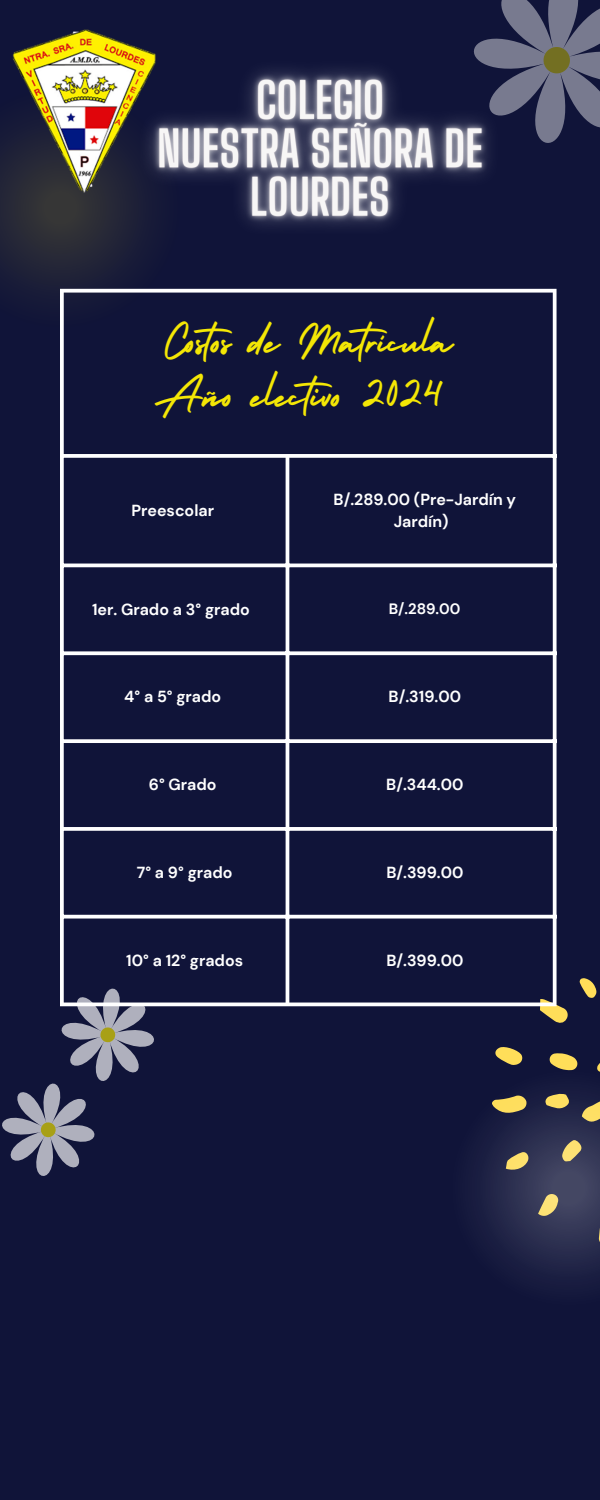
<style>
.page{position:relative;width:600px;height:1500px;background:#101439}
.page>*{position:absolute;margin:0;border:0;box-sizing:border-box;transform-origin:0 0}
.t1{font:49.6px "Holiday";color:#f4e705}
.t2{font:700 16px/21.8px "DM Sans";color:#fff;text-align:center}
.t3{font:700 15px "DM Sans";color:#fff}
</style>
<div class="page">
<svg style="left:538px;top:995px;width:30px;height:28px"></svg>
<svg style="left:549px;top:1053px;width:29px;height:14px"></svg>
<svg style="left:495px;top:1047px;width:28px;height:18px"></svg>
<svg style="left:579px;top:978px;width:18px;height:20px"></svg>
<svg style="left:0;top:208px;width:180px;height:83px;fill:#242637"></svg>
<svg style="left:2px;top:988px;width:152px;height:188px"></svg>
<img style="left:0;top:29px;width:118px;height:179px">
<svg style="left:501px;top:0;width:99px;height:143px"></svg>
<svg style="left:60px;top:293px;width:4px;height:710px;background:#f0f0f2"></svg>
<hr style="left:286px;top:458px;width:3px;height:545px;background:#fff">
<svg style="left:553px;top:293px;width:4px;height:710px;background:#e3e4e8"></svg>
<svg style="left:60px;top:289px;width:497px;height:4px;background:#e5e6e9"></svg>
<svg style="left:60px;top:454px;width:497px;height:4px;background:#f0f0f3"></svg>
<hr style="left:60px;top:564px;width:497px;height:3px;background:#fff">
<svg style="left:60px;top:651px;width:497px;height:4px;background:#e7e8eb"></svg>
<svg style="left:60px;top:739px;width:497px;height:4px;background:#eeeff1"></svg>
<svg style="left:60px;top:827px;width:497px;height:4px;background:#f0f0f3"></svg>
<svg style="left:60px;top:915px;width:497px;height:4px;background:#e3e3e8"></svg>
<hr style="left:60px;top:1003px;width:497px;height:3px;background:#fff">
<svg style="left:480px;top:1067px;width:120px;height:210px"></svg>
<img style="left:118px;top:34px;width:403px;height:232px">
<p class="t1" style="left:163px;top:303px;width:291px">Costos de Matrícula</p>
<p class="t1" style="left:154px;top:357px;width:292px">Año electivo 2024</p>
<p class="t2" style="left:131px;top:499px;width:84px">Preescolar</p>
<p class="t2" style="left:334px;top:489px;width:184px">B/.289.00 (Pre-Jardín y<br>Jardín)</p>
<p class="t2" style="left:92px;top:598px;width:159px">1er. Grado a 3° grado</p>
<p class="t3" style="left:389px;top:599px;width:73px">B/.289.00</p>
<p class="t2" style="left:124px;top:686px;width:99px">4° a 5° grado</p>
<p class="t2" style="left:389px;top:686px;width:74px">B/.319.00</p>
<p class="t2" style="left:149px;top:774px;width:69px">6° Grado</p>
<p class="t2" style="left:386px;top:774px;width:79px">B/.344.00</p>
<p class="t2" style="left:137px;top:862px;width:97px">7° a 9° grado</p>
<p class="t2" style="left:386px;top:862px;width:79px">B/.399.00</p>
<p class="t2" style="left:126px;top:949px;width:118px">10° a 12° grados</p>
<p class="t2" style="left:386px;top:949px;width:79px">B/.399.00</p>
</div>
